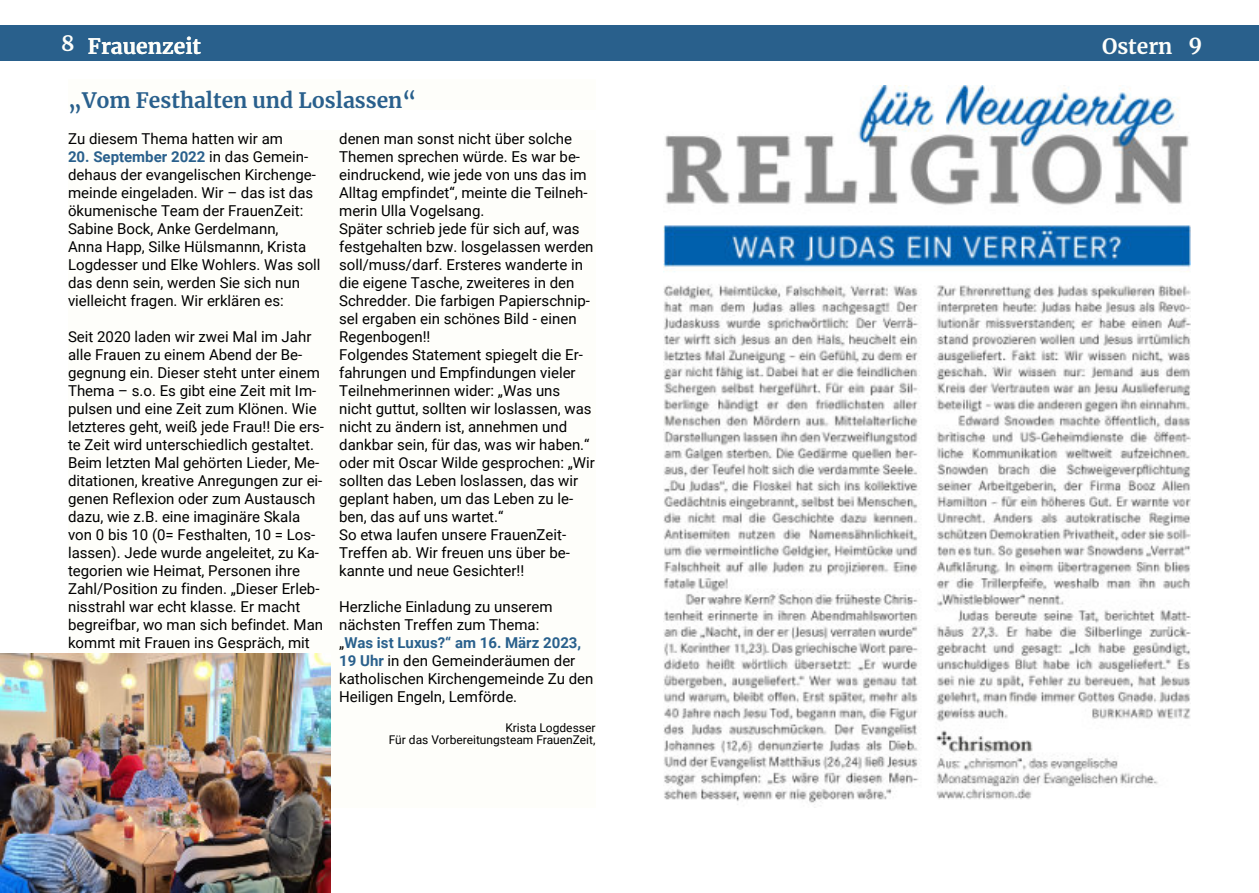
<style>
.page{position:relative;width:1259px;height:893px;background:#fff}
.page>*{position:absolute;margin:0;border:0;box-sizing:border-box;transform-origin:0 0}
.t1{font:700 21px "Merriweather";color:#29608c}
.t2{font:700 21px "Merriweather";color:#fefefa}
.t3{font:15px/18px "Roboto";color:#000}
.t4{font:12px/12px "Roboto";color:#000;text-align:right}
.s1{font-weight:700;color:#29608c}
</style>
<div class="page">
<div style="left:0;top:25px;width:629px;height:35px;background:#29608c"></div>
<div style="left:629px;top:25px;width:630px;height:35px;background:#29608c"></div>
<div style="left:68px;top:131px;width:527px;height:677px;background:#fefefa"></div>
<img style="left:0;top:653px;width:330px;height:240px">
<div style="left:68px;top:79px;width:527px;height:30px;background:#fefefa"></div>
<img style="left:663px;top:85px;width:528px;height:723px">
<h1 class="t2" style="left:61px;top:33px;width:142px">8 Frauenzeit</h1>
<h1 class="t2" style="left:1188px;top:30px;width:15px">9</h1>
<h1 class="t2" style="left:1102px;top:33px;width:72px">Ostern</h1>
<h1 class="t1" style="left:68px;top:87px;width:350px">„Vom Festhalten und Loslassen“</h1>
<p class="t3" style="left:68px;top:131px;width:216px">Zu diesem Thema hatten wir am</p>
<p class="t3" style="left:68px;top:149px;width:254px"><span class="s1">20. September 2022</span> in das Gemein‐ dehaus der evangelischen Kirchenge‐ meinde eingeladen. Wir – das ist das ökumenische Team der FrauenZeit:<br>Sabine Bock, Anke Gerdelmann,<br>Anna Happ, Silke Hülsmannn, Krista Logdesser und Elke Wohlers. Was soll das denn sein, werden Sie sich nun vielleicht fragen. Wir erklären es:</p>
<p class="t3" style="left:68px;top:329px;width:257px">Seit 2020 laden wir zwei Mal im Jahr alle Frauen zu einem Abend der Be‐ gegnung ein. Dieser steht unter einem Thema – s.o. Es gibt eine Zeit mit Im‐ pulsen und eine Zeit zum Klönen. Wie letzteres geht, weiß jede Frau!! Die ers‐ te Zeit wird unterschiedlich gestaltet.<br>Beim letzten Mal gehörten Lieder, Me‐ ditationen, kreative Anregungen zur ei‐ genen Reflexion oder zum Austausch dazu, wie z.B. eine imaginäre Skala von 0 bis 10 (0= Festhalten, 10 = Los‐ lassen). Jede wurde angeleitet, zu Ka‐ tegorien wie Heimat, Personen ihre Zahl/Position zu finden. „Dieser Erleb‐ nisstrahl war echt klasse. Er macht begreifbar, wo man sich befindet. Man kommt mit Frauen ins Gespräch, mit</p>
<p class="t3" style="left:339px;top:131px;width:257px">denen man sonst nicht über solche Themen sprechen würde. Es war be‐ eindruckend, wie jede von uns das im Alltag empfindet“, meinte die Teilneh‐ merin Ulla Vogelsang.<br>Später schrieb jede für sich auf, was festgehalten bzw. losgelassen werden soll/muss/darf. Ersteres wanderte in die eigene Tasche, zweiteres in den Schredder. Die farbigen Papierschnip‐ sel ergaben ein schönes Bild - einen Regenbogen!!<br>Folgendes Statement spiegelt die Er‐ fahrungen und Empfindungen vieler Teilnehmerinnen wider: „Was uns nicht guttut, sollten wir loslassen, was nicht zu ändern ist, annehmen und dankbar sein, für das, was wir haben.“ oder mit Oscar Wilde gesprochen: „Wir sollten das Leben loslassen, das wir geplant haben, um das Leben zu le‐ ben, das auf uns wartet.“<br>So etwa laufen unsere FrauenZeit-Treffen ab. Wir freuen uns über be‐ kannte und neue Gesichter!!</p>
<p class="t3" style="left:339px;top:599px;width:256px">Herzliche Einladung zu unserem nächsten Treffen zum Thema:<br>„<span class="s1">Was ist Luxus?“ am 16. März 2023,<br>19 Uhr</span> in den Gemeinderäumen der katholischen Kirchengemeinde Zu den<br>Heiligen Engeln, Lemförde.</p>
<p class="t4" style="left:389px;top:723px;width:208px">Krista Logdesser<br>Für das Vorbereitungsteam FrauenZeit,</p>
</div>
